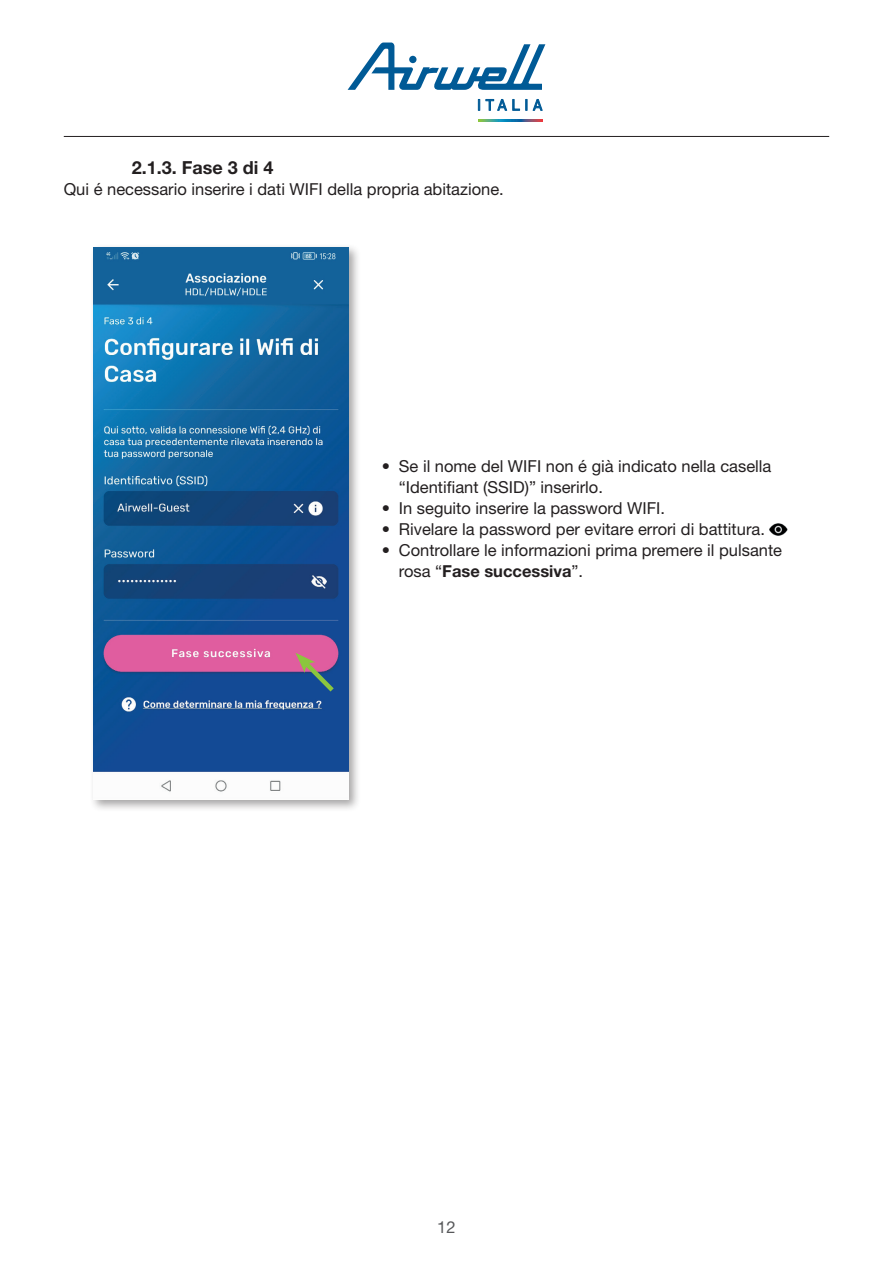
<style>
.page{position:relative;width:893px;height:1263px;background:#fff}
.page>*{position:absolute;margin:0;border:0;box-sizing:border-box;transform-origin:0 0}
.t1{font:700 18px "Helvetica Neue LT Std";color:#231f20}
.t2{font:16.5px/21px "Helvetica Neue LT Std";color:#231f20}
.t3{font:16.5px "Helvetica Neue LT Std";color:#57585a}
.s1{font-weight:700}
</style>
<div class="page">
<svg style="left:348px;top:43px;width:197px;height:47px"></svg>
<div style="left:409px;top:56px;width:7px;height:7px;background:#005a96;border-radius:50%"></div>
<svg style="left:478px;top:99px;width:2px;height:11px"></svg>
<svg style="left:486px;top:99px;width:21px;height:12px"></svg>
<svg style="left:513px;top:99px;width:7px;height:11px"></svg>
<svg style="left:533px;top:99px;width:9px;height:12px"></svg>
<svg style="left:478px;top:119px;width:64px;height:2px"></svg>
<hr style="left:64px;top:136px;width:765px;height:1px;background:#231f20">
<img style="left:769px;top:523px;width:18px;height:12px">
<div style="left:89px;top:243px;width:272px;height:569px;background:#231f20;opacity:.4"></div>
<img style="left:93px;top:247px;width:255px;height:553px">
<svg style="left:296px;top:653px;width:42px;height:43px;background:#656289"></svg>
<p class="t1" style="left:132px;top:157px;width:143px">2.1.3. Fase 3 di 4</p>
<p class="t2" style="left:64px;top:179px;width:442px">Qui é necessario inserire i dati WIFI della propria abitazione.</p>
<p class="t2" style="left:399px;top:456px;width:374px;text-indent:-17px">• Se il nome del WIFI non é già indicato nella casella “Identifiant (SSID)” inserirlo.</p>
<p class="t2" style="left:382px;top:498px;width:285px">• In seguito inserire la password WIFI.</p>
<p class="t2" style="left:382px;top:519px;width:385px">• Rivelare la password per evitare errori di battitura.</p>
<p class="t2" style="left:399px;top:540px;width:385px;text-indent:-17px">• Controllare le informazioni prima premere il pulsante rosa “<span class="s1">Fase successiva</span>”.</p>
<p class="t3" style="left:437px;top:1217px;width:20px">12</p>
</div>
